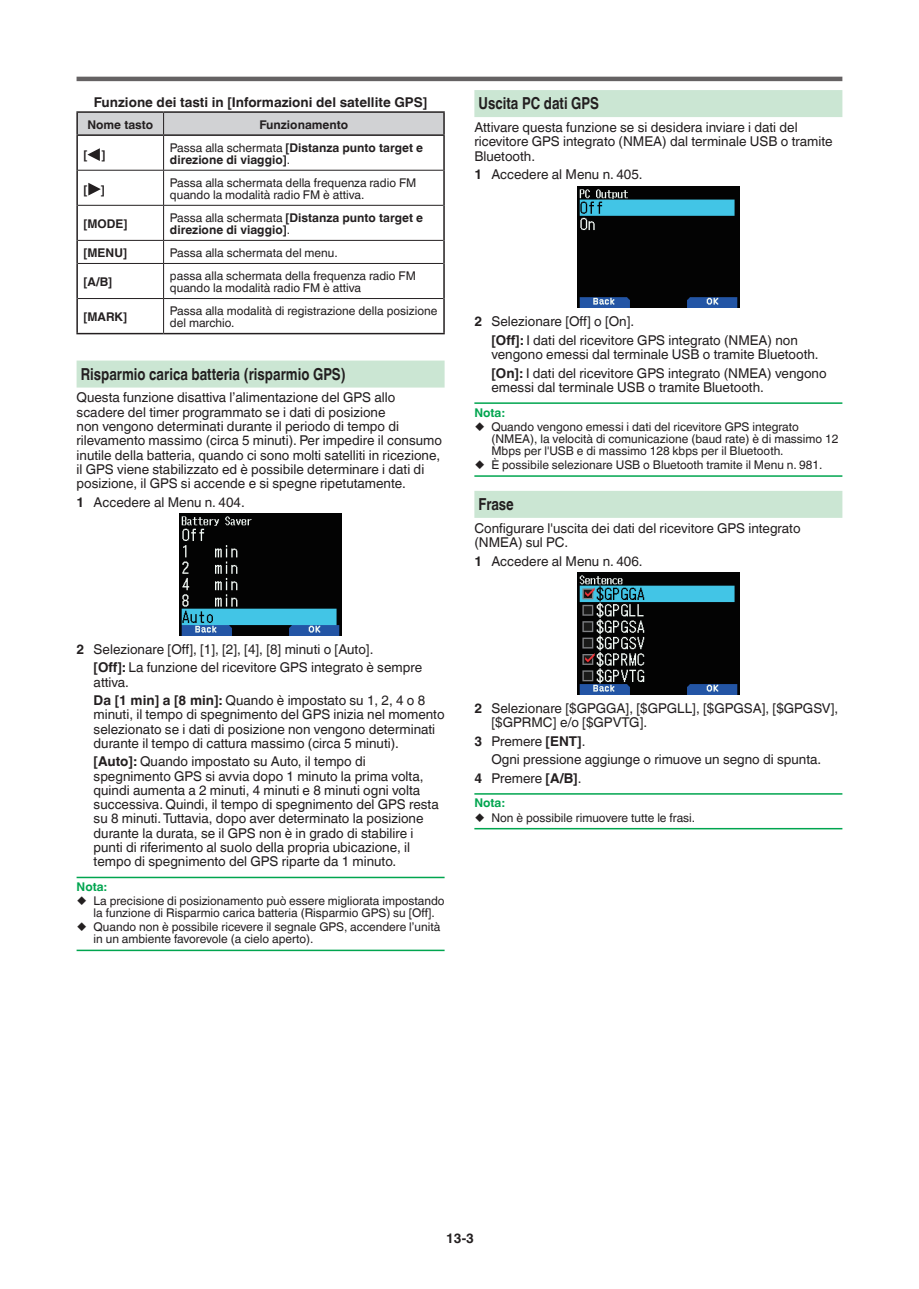
<style>
.page{position:relative;width:919px;height:1289px;background:#fff}
.page>*{position:absolute;margin:0;border:0;box-sizing:border-box;transform-origin:0 0}
.t1{font:700 16.5px "Helvetica World";color:#231f20;scale:.8 1}
.t2{font:13.5px/14.2px "Helvetica World";color:#231f20}
.t3{font:700 13.5px "Helvetica World";color:#231f20}
.t4{font:12px/12px "Helvetica World";color:#231f20}
.t5{font:700 12px/12px "Helvetica World";color:#231f20}
.t6{font:700 12px "Helvetica World";color:#00a54f}
.s1{font-weight:400}
.s2{font-weight:700}
</style>
<div class="page">
<hr style="left:77px;top:77px;width:765px;height:4px;background:#656263">
<div style="left:77px;top:360px;width:367px;height:27px;background:#cbe6d3"></div>
<hr style="left:77px;top:876px;width:367px;height:2px;background:#00a54f">
<hr style="left:77px;top:949px;width:367px;height:2px;background:#00a54f">
<div style="left:78px;top:113px;width:365px;height:21px;background:#d1d2d4"></div>
<hr style="left:163px;top:136px;width:1px;height:34px;background:#231f20">
<hr style="left:78px;top:170px;width:85px;height:1px;background:#231f20">
<hr style="left:163px;top:170px;width:280px;height:1px;background:#231f20">
<hr style="left:163px;top:171px;width:1px;height:34px;background:#231f20">
<hr style="left:78px;top:205px;width:85px;height:1px;background:#231f20">
<hr style="left:163px;top:205px;width:280px;height:1px;background:#231f20">
<hr style="left:163px;top:206px;width:1px;height:34px;background:#231f20">
<hr style="left:78px;top:240px;width:85px;height:1px;background:#231f20">
<hr style="left:163px;top:240px;width:280px;height:1px;background:#231f20">
<svg style="left:163px;top:241px;width:1px;height:22px"></svg>
<hr style="left:78px;top:263px;width:85px;height:1px;background:#231f20">
<hr style="left:163px;top:263px;width:280px;height:1px;background:#231f20">
<hr style="left:163px;top:264px;width:1px;height:34px;background:#231f20">
<hr style="left:78px;top:298px;width:85px;height:1px;background:#231f20">
<hr style="left:163px;top:298px;width:280px;height:1px;background:#231f20">
<hr style="left:163px;top:299px;width:1px;height:34px;background:#231f20">
<hr style="left:76px;top:136px;width:2px;height:34px;background:#231f20">
<hr style="left:443px;top:136px;width:2px;height:34px;background:#231f20">
<hr style="left:76px;top:170px;width:2px;height:35px;background:#231f20">
<hr style="left:443px;top:170px;width:2px;height:35px;background:#231f20">
<hr style="left:76px;top:205px;width:2px;height:35px;background:#231f20">
<hr style="left:443px;top:205px;width:2px;height:35px;background:#231f20">
<hr style="left:76px;top:240px;width:2px;height:23px;background:#231f20">
<hr style="left:443px;top:240px;width:2px;height:23px;background:#231f20">
<hr style="left:76px;top:263px;width:2px;height:35px;background:#231f20">
<hr style="left:443px;top:263px;width:2px;height:35px;background:#231f20">
<hr style="left:76px;top:298px;width:2px;height:35px;background:#231f20">
<hr style="left:443px;top:298px;width:2px;height:35px;background:#231f20">
<hr style="left:76px;top:333px;width:87px;height:1px;background:#231f20">
<hr style="left:163px;top:333px;width:282px;height:1px;background:#231f20">
<hr style="left:76px;top:111px;width:87px;height:2px;background:#231f20">
<hr style="left:76px;top:113px;width:2px;height:21px;background:#231f20">
<hr style="left:163px;top:111px;width:282px;height:2px;background:#231f20">
<hr style="left:443px;top:113px;width:2px;height:21px;background:#231f20">
<hr style="left:76px;top:134px;width:87px;height:2px;background:#231f20">
<hr style="left:163px;top:134px;width:282px;height:2px;background:#231f20">
<svg style="left:87px;top:148px;width:13px;height:13px"></svg>
<svg style="left:88px;top:183px;width:13px;height:12px"></svg>
<img style="left:179px;top:514px;width:162px;height:121px">
<div style="left:474px;top:90px;width:368px;height:27px;background:#cbe6d3"></div>
<hr style="left:474px;top:402px;width:368px;height:2px;background:#00a54f">
<hr style="left:474px;top:475px;width:368px;height:2px;background:#00a54f">
<div style="left:474px;top:491px;width:368px;height:27px;background:#cbe6d3"></div>
<hr style="left:474px;top:793px;width:368px;height:1px;background:#00a54f">
<hr style="left:474px;top:828px;width:368px;height:1px;background:#00a54f">
<img style="left:577px;top:186px;width:162px;height:122px">
<img style="left:577px;top:573px;width:162px;height:121px">
<p class="t3" style="left:94px;top:94px;width:335px">Funzione dei tasti in [Informazioni del satellite GPS]</p>
<p class="t5" style="left:87px;top:119px;width:67px">Nome tasto</p>
<p class="t5" style="left:259px;top:119px;width:90px">Funzionamento</p>
<p class="t5" style="left:83px;top:148px;width:23px">[ ]</p>
<p class="t5" style="left:170px;top:142px;width:255px"><span class="s1">Passa alla schermata</span> [Distanza punto target e direzione di viaggio]<span class="s1">.</span></p>
<p class="t5" style="left:83px;top:184px;width:23px">[ ]</p>
<p class="t4" style="left:170px;top:177px;width:248px">Passa alla schermata della frequenza radio FM quando la modalità radio FM è attiva.</p>
<p class="t5" style="left:83px;top:218px;width:46px">[MODE]</p>
<p class="t5" style="left:170px;top:212px;width:255px"><span class="s1">Passa alla schermata</span> [Distanza punto target e direzione di viaggio]<span class="s1">.</span></p>
<p class="t5" style="left:83px;top:247px;width:45px">[MENU]</p>
<p class="t4" style="left:170px;top:247px;width:169px">Passa alla schermata del menu.</p>
<p class="t5" style="left:83px;top:276px;width:30px">[A/B]</p>
<p class="t4" style="left:170px;top:270px;width:247px">passa alla schermata della frequenza radio FM quando la modalità radio FM è attiva</p>
<p class="t5" style="left:83px;top:311px;width:45px">[MARK]</p>
<p class="t4" style="left:170px;top:305px;width:269px">Passa alla modalità di registrazione della posizione del marchio.</p>
<p class="t1" style="left:81px;top:364px;width:332px">Risparmio carica batteria (risparmio GPS)</p>
<p class="t2" style="left:77px;top:390px;width:367px">Questa funzione disattiva l’alimentazione del GPS allo scadere del timer programmato se i dati di posizione<br>non vengono determinati durante il periodo di tempo di rilevamento massimo (circa 5 minuti). Per impedire il consumo inutile della batteria, quando ci sono molti satelliti in ricezione, il GPS viene stabilizzato ed è possibile determinare i dati di posizione, il GPS si accende e si spegne ripetutamente.</p>
<p class="t2" style="left:77px;top:494px;width:170px"><span class="s2">1</span> Accedere al Menu n. 404.</p>
<p class="t1" style="left:478px;top:94px;width:152px">Uscita PC dati GPS</p>
<p class="t2" style="left:474px;top:120px;width:359px">Attivare questa funzione se si desidera inviare i dati del ricevitore GPS integrato (NMEA) dal terminale USB o tramite<br>Bluetooth.</p>
<p class="t2" style="left:474px;top:167px;width:170px"><span class="s2">1</span> Accedere al Menu n. 405.</p>
<p class="t2" style="left:491px;top:312px;width:308px;line-height:18.5px;text-indent:-17px"><span class="s2">2</span> Selezionare [Off] o [On].<br><span class="s2">[Off]:</span> I dati del ricevitore GPS integrato (NMEA) non</p>
<p class="t2" style="left:491px;top:345px;width:336px;line-height:18.5px">vengono emessi dal terminale USB o tramite Bluetooth. <span class="s2">[On]:</span> I dati del ricevitore GPS integrato (NMEA) vengono</p>
<p class="t2" style="left:491px;top:380px;width:274px">emessi dal terminale USB o tramite Bluetooth.</p>
<p class="t6" style="left:474px;top:405px;width:32px">Nota:</p>
<p class="t4" style="left:491px;top:420px;width:348px;text-indent:-17px">○ Quando vengono emessi i dati del ricevitore GPS integrato (NMEA), la velocità di comunicazione (baud rate) è di massimo 12<br>Mbps per l'USB e di massimo 128 kbps per il Bluetooth.</p>
<p class="t4" style="left:474px;top:459px;width:349px">○ È possibile selezionare USB o Bluetooth tramite il Menu n. 981.</p>
<p class="t1" style="left:478px;top:494px;width:46px">Frase</p>
<p class="t2" style="left:474px;top:521px;width:328px">Configurare l'uscita dei dati del ricevitore GPS integrato (NMEA) sul PC.</p>
<p class="t2" style="left:474px;top:553px;width:170px"><span class="s2">1</span> Accedere al Menu n. 406.</p>
<p class="t2" style="left:94px;top:640px;width:330px;line-height:18.5px;text-indent:-17px"><span class="s2">2</span> Selezionare [Off], [1], [2], [4], [8] minuti o [Auto].<br><span class="s2">[Off]:</span> La funzione del ricevitore GPS integrato è sempre</p>
<p class="t2" style="left:94px;top:672px;width:333px;line-height:18.5px">attiva.<br><span class="s2">Da [1 min] a [8 min]:</span> Quando è impostato su 1, 2, 4 o 8</p>
<p class="t2" style="left:94px;top:707px;width:352px">minuti, il tempo di spegnimento del GPS inizia nel momento selezionato se i dati di posizione non vengono determinati durante il tempo di cattura massimo (circa 5 minuti).</p>
<p class="t2" style="left:94px;top:754px;width:346px"><span class="s2">[Auto]:</span> Quando impostato su Auto, il tempo di spegnimento GPS si avvia dopo 1 minuto la prima volta, quindi aumenta a 2 minuti, 4 minuti e 8 minuti ogni volta successiva. Quindi, il tempo di spegnimento del GPS resta su 8 minuti.Tuttavia, dopo aver determinato la posizione durante la durata, se il GPS non è in grado di stabilire i punti di riferimento al suolo della propria ubicazione, il tempo di spegnimento del GPS riparte da 1 minuto.</p>
<p class="t6" style="left:77px;top:879px;width:32px">Nota:</p>
<p class="t4" style="left:94px;top:895px;width:352px;text-indent:-17px">○ La precisione di posizionamento può essere migliorata impostando la funzione di Risparmio carica batteria (Risparmio GPS) su [Off].</p>
<p class="t4" style="left:94px;top:921px;width:348px;text-indent:-17px">○ Quando non è possibile ricevere il segnale GPS, accendere l’unità in un ambiente favorevole (a cielo aperto).</p>
<p class="t2" style="left:491px;top:701px;width:348px;text-indent:-17px"><span class="s2">2</span> Selezionare [$GPGGA], [$GPGLL], [$GPGSA], [$GPGSV], [$GPRMC] e/o [$GPVTG].</p>
<p class="t2" style="left:474px;top:733px;width:113px"><span class="s2">3</span> Premere <span class="s2">[ENT]</span>.</p>
<p class="t2" style="left:491px;top:752px;width:331px">Ogni pressione aggiunge o rimuove un segno di spunta.</p>
<p class="t2" style="left:474px;top:770px;width:109px"><span class="s2">4</span> Premere <span class="s2">[A/B]</span>.</p>
<p class="t6" style="left:474px;top:796px;width:32px">Nota:</p>
<p class="t4" style="left:474px;top:811px;width:222px">○ Non è possibile rimuovere tutte le frasi.</p>
<p class="t3" style="left:446px;top:1230px;width:29px">13-3</p>
</div>
